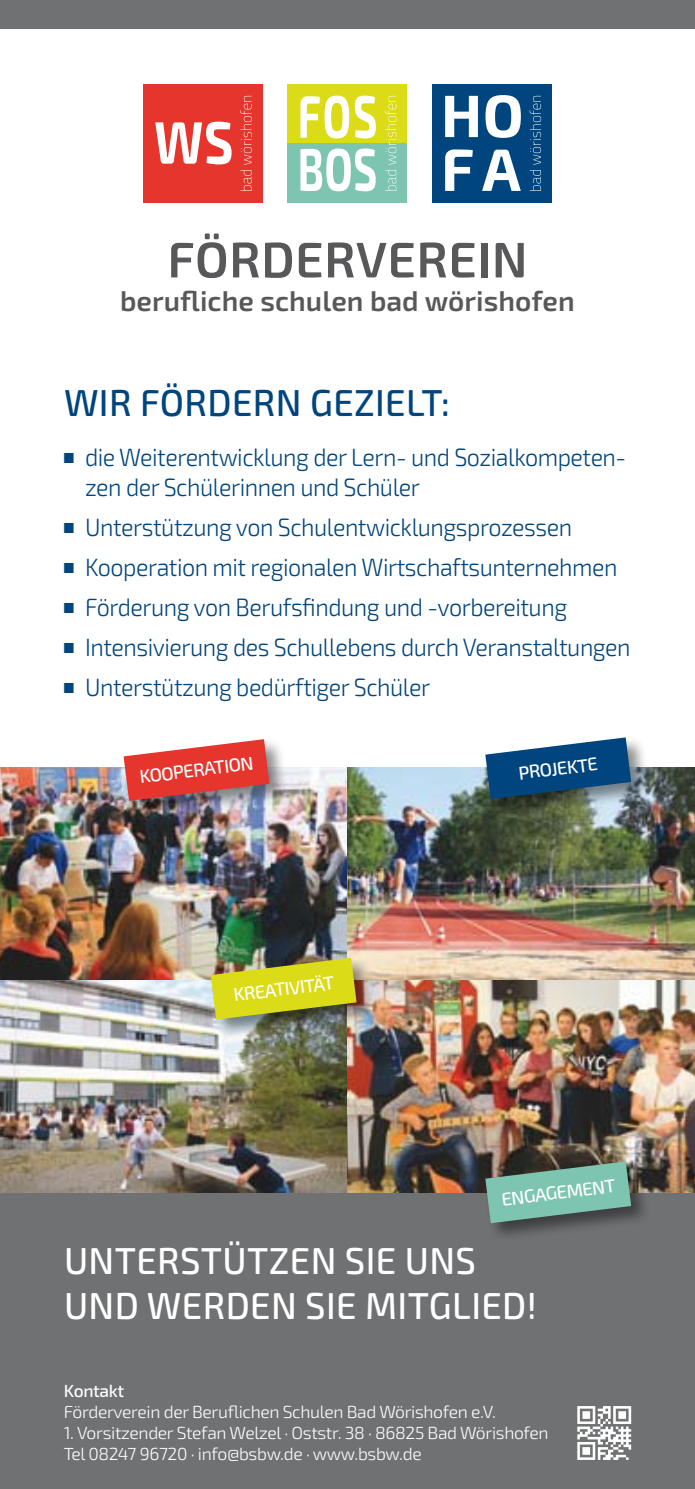
<style>
.page{position:relative;width:695px;height:1489px;background:#fff}
.page>*{position:absolute;margin:0;border:0;box-sizing:border-box;transform-origin:0 0}
.t1{font:600 50px "Exo 2.0";letter-spacing:.01em;color:#58585a}
.t2{font:500 37.5px/45px "Exo 2.0";letter-spacing:.01em;color:#fff}
.t3{font:500 37.5px "Exo 2.0";letter-spacing:.01em;color:#00457d}
.t4{font:600 28.25px "Exo 2.0";color:#58585a}
.t5{font:300 25px/30px "Exo 2.0";letter-spacing:-.02em;color:#00457d;scale:.93 1}
.t6{font:500 18.5px "Exo 2.0";color:#fff}
.t7{font:300 17.5px/21px "Exo 2.0";letter-spacing:-.02em;color:#fff}
.t8{font:500 17.5px "Exo 2.0";color:#fff}
</style>
<div class="page">
<div style="left:0;top:1159px;width:694px;height:329px;background:#707173"></div>
<div style="left:0;top:0;width:694px;height:28px;background:#707173"></div>
<img style="left:0;top:767px;width:694px;height:425px">
<div style="left:121px;top:737px;width:188px;height:93px;background:#000;opacity:.45"></div>
<svg style="left:124px;top:739px;width:145px;height:62px;background:#d85c58"></svg>
<div style="left:483px;top:735px;width:178px;height:94px;background:#000;opacity:.45"></div>
<svg style="left:485px;top:737px;width:146px;height:62px;background:#35678e"></svg>
<div style="left:483px;top:1159px;width:187px;height:93px;background:#000;opacity:.45"></div>
<svg style="left:485px;top:1161px;width:146px;height:62px;background:#6c9e8f"></svg>
<div style="left:208px;top:955px;width:180px;height:94px;background:#000;opacity:.45"></div>
<img style="left:211px;top:957px;width:145px;height:62px">
<svg style="left:577px;top:1406px;width:54px;height:53px"></svg>
<div style="left:143px;top:84px;width:120px;height:119px;background:#e5352c"></div>
<svg style="left:240px;top:96px;width:12px;height:95px"></svg>
<svg style="left:155px;top:122px;width:76px;height:42px"></svg>
<div style="left:432px;top:84px;width:120px;height:119px;background:#00457d"></div>
<svg style="left:529px;top:96px;width:12px;height:95px"></svg>
<svg style="left:445px;top:149px;width:27px;height:42px"></svg>
<svg style="left:482px;top:150px;width:38px;height:41px"></svg>
<svg style="left:445px;top:95px;width:75px;height:43px"></svg>
<div style="left:287px;top:84px;width:120px;height:59px;background:#dcdb18"></div>
<div style="left:287px;top:143px;width:120px;height:60px;background:#7dc5b1"></div>
<svg style="left:385px;top:96px;width:11px;height:95px"></svg>
<svg style="left:300px;top:148px;width:75px;height:43px"></svg>
<svg style="left:300px;top:96px;width:76px;height:42px"></svg>
<h1 class="t1" style="left:167px;top:230px;width:361px">förderverein</h1>
<p class="t4" style="left:120px;top:285px;width:456px">berufliche schulen bad wörishofen</p>
<h2 class="t3" style="left:64px;top:381px;width:387px">WIR FÖRDERN GEZIELT:</h2>
<p class="t5" style="left:85px;top:443px;width:583px;text-indent:-21px">■ die Weiterentwicklung der Lern- und Sozialkompeten&shy;zen der Schülerinnen und Schüler</p>
<p class="t5" style="left:64px;top:513px;width:548px">■ Unterstützung von Schulentwicklungsprozessen</p>
<p class="t5" style="left:64px;top:553px;width:596px">■ Kooperation mit regionalen Wirtschaftsunternehmen</p>
<p class="t5" style="left:64px;top:593px;width:542px">■ Förderung von Berufsfindung und -vorbereitung</p>
<p class="t5" style="left:64px;top:633px;width:611px">■ Intensivierung des Schullebens durch Veranstaltungen</p>
<p class="t5" style="left:64px;top:673px;width:395px">■ Unterstützung bedürftiger Schüler</p>
<p class="t6" style="left:138px;top:766px;width:116px;rotate:-7deg">KOOPERATION</p>
<p class="t6" style="left:517px;top:762px;width:81px;rotate:-7deg">PROJEKTE</p>
<p class="t6" style="left:232px;top:984px;width:103px;rotate:-7deg">KREATIVITÄT</p>
<p class="t6" style="left:500px;top:1188px;width:116px;rotate:-7deg">ENGAGEMENT</p>
<h2 class="t2" style="left:64px;top:1239px;width:474px">UNTERSTÜTZEN SIE U NS<br>UND WERDEN SIE MITGLIED!</h2>
<p class="t8" style="left:64px;top:1380px;width:62px">KONTAKT</p>
<p class="t7" style="left:64px;top:1401px;width:433px">Förderverein der Beruflichen Schulen Bad Wörishofen e.V.</p>
<p class="t7" style="left:64px;top:1422px;width:486px">1. Vorsitzender Stefan Welzel · Oststr. 38 · 86825 Bad Wörishofen<br>Tel 08247 96720 · info@bsbw.de · www.bsbw.de</p>
</div>
